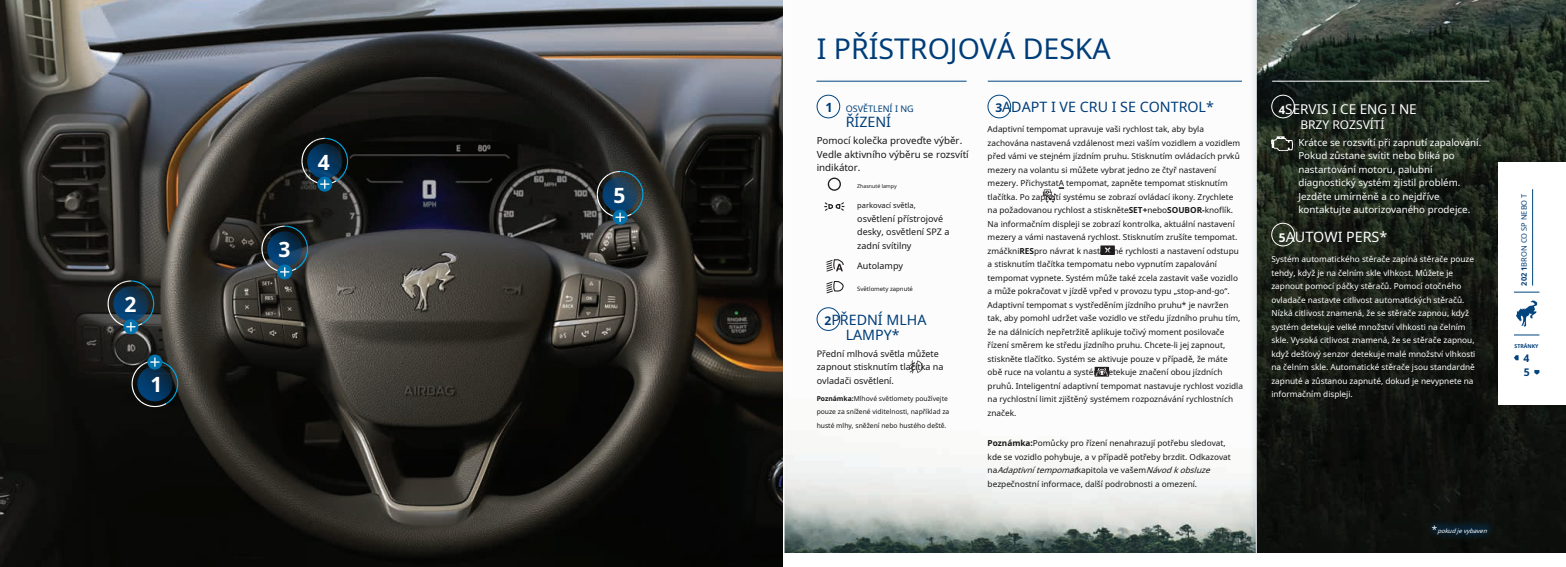
<style>
.page{position:relative;width:1566px;height:567px;background:#fff}
.page>*{position:absolute;margin:0;border:0;box-sizing:border-box;transform-origin:0 0}
.t1{font:28.5px "Noto Sans";color:#003d78}
.t2{font:700 21px "Noto Sans";color:#fff}
.t3{font:14.25px/15px "Noto Sans";color:#003d78;text-align:center}
.t4{font:14.25px "Noto Sans";color:#fff}
.t5{font:13.5px "Noto Sans";color:#fff}
.t6{font:12px "Noto Sans";color:#fff}
.t7{font:700 10.5px/14px "Noto Sans";color:#003d78}
.t8{font:9.75px/13.5px "Noto Sans";color:#fff}
.t9{font:9.75px/13.5px "Noto Sans";color:#171615}
.t10{font:9px/13.5px "Noto Sans";color:#171615}
.t11{font:9px "Noto Sans";color:#003d78}
.t12{font:8.25px/13.5px "Noto Sans";color:#171615}
.t13{font:8.25px/13.5px "Noto Sans";color:#fff}
.t14{font:7.5px "Noto Sans";color:#003d78}
.t15{font:7.5px "Noto Sans";color:#171615}
.t16{font:6.75px/13.5px "Noto Sans";color:#171615}
.t17{font:6px "Noto Sans";color:#171615}
.t18{font:italic 6px "Noto Sans";color:#fff}
.t19{font:5.25px "Noto Sans";color:#171615}
.t20{font:700 5.25px "Noto Sans";color:#003d78}
.s1{font-weight:700;font-size:12.75px}
.s2{font-weight:700;font-size:12px}
.s3{font-weight:700;font-size:11.25px}
.s4{font-weight:700}
.s5{font-style:italic}
.s6{font-style:normal;font-size:9.75px}
</style>
<div class="page">
<img style="left:0;top:0;width:783px;height:567px">
<svg style="left:784px;top:94px;width:465px;height:459px"></svg>
<div style="left:1249px;top:0;width:317px;height:567px;background:#01457f;opacity:.2"></div>
<svg style="left:1256px;top:0;width:310px;height:554px;background:#1c221b"></svg>
<div style="left:783px;top:554px;width:783px;height:13px;background:#fff"></div>
<svg style="left:317px;top:177px;width:15px;height:15px"></svg>
<svg style="left:301px;top:138px;width:47px;height:50px;background:#18374b"></svg>
<div style="left:277px;top:264px;width:15px;height:15px;background:#0073ae;border-radius:50%"></div>
<svg style="left:261px;top:226px;width:47px;height:50px;background:#213f54"></svg>
<svg style="left:123px;top:319px;width:15px;height:15px"></svg>
<svg style="left:108px;top:280px;width:46px;height:51px;background:#244256"></svg>
<svg style="left:147px;top:355px;width:15px;height:15px"></svg>
<svg style="left:132px;top:358px;width:46px;height:49px;background:#19384d"></svg>
<svg style="left:613px;top:210px;width:15px;height:15px"></svg>
<svg style="left:597px;top:171px;width:46px;height:50px;background:#28465a"></svg>
<div style="left:817px;top:95px;width:23px;height:23px;border:1px solid #01457f;border-radius:50%"></div>
<svg style="left:828px;top:178px;width:13px;height:13px"></svg>
<svg style="left:824px;top:202px;width:20px;height:9px"></svg>
<svg style="left:826px;top:259px;width:18px;height:13px"></svg>
<svg style="left:826px;top:281px;width:18px;height:12px"></svg>
<div style="left:817px;top:307px;width:23px;height:24px;border:1px solid #01457f;border-radius:50%"></div>
<svg style="left:910px;top:360px;width:13px;height:13px"></svg>
<div style="left:988px;top:95px;width:23px;height:23px;border:1px solid #01457f;border-radius:50%"></div>
<div style="left:1100px;top:245px;width:15px;height:10px;background:#231f20"></div>
<svg style="left:1105px;top:247px;width:5px;height:6px"></svg>
<svg style="left:1095px;top:367px;width:14px;height:10px"></svg>
<svg style="left:1096px;top:368px;width:12px;height:8px"></svg>
<div style="left:1271px;top:95px;width:24px;height:23px;border:1px solid #fff;border-radius:50%"></div>
<svg style="left:1271px;top:137px;width:22px;height:14px"></svg>
<div style="left:1271px;top:223px;width:24px;height:23px;border:1px solid #fff;border-radius:50%"></div>
<div style="left:811px;top:74px;width:163px;height:17px;background:#01457f;opacity:.2"></div>
<hr style="left:816px;top:81px;width:151px;height:1px;background:#01457f">
<div style="left:983px;top:74px;width:266px;height:17px;background:#01457f;opacity:.2"></div>
<hr style="left:988px;top:81px;width:254px;height:1px;background:#01457f">
<div style="left:1267px;top:74px;width:230px;height:17px;background:#01457f;opacity:.2"></div>
<hr style="left:1272px;top:81px;width:217px;height:1px;background:#fff">
<div style="left:1498px;top:162px;width:68px;height:243px;background:#fff"></div>
<hr style="left:1532px;top:189px;width:1px;height:97px;background:#01457f">
<svg style="left:1514px;top:335px;width:25px;height:1px"></svg>
<svg style="left:1514px;top:355px;width:25px;height:20px"></svg>
<svg style="left:1514px;top:292px;width:25px;height:1px"></svg>
<svg style="left:1516px;top:300px;width:21px;height:27px"></svg>
<div style="left:1425px;top:518px;width:71px;height:24px;background:#01457f;opacity:.75"></div>
<svg style="left:1043px;top:187px;width:21px;height:16px"></svg>
<h2 class="t2" style="left:125px;top:290px;width:14px">2</h2>
<h2 class="t2" style="left:151px;top:370px;width:14px">1</h2>
<h2 class="t2" style="left:318px;top:147px;width:14px">4</h2>
<h2 class="t2" style="left:278px;top:235px;width:14px">3</h2>
<h2 class="t2" style="left:614px;top:180px;width:14px">5</h2>
<h1 class="t1" style="left:817px;top:28px;width:296px">I PŘÍSTROJOVÁ DESKA</h1>
<p class="t11" style="left:826px;top:103px;width:90px"><span class="s1">1</span> OSVĚTLENÍ I NG</p>
<h3 class="t3" style="left:846px;top:114px;width:47px">ŘÍZENÍ</h3>
<h3 class="t3" style="left:995px;top:99px;width:220px"><span class="s2">3</span>ADAPT I VE CRU I SE CONTROL*</h3>
<h3 class="t5" style="left:1279px;top:99px;width:139px"><span class="s3">4</span>SERVIS I CE ENG I NE</h3>
<h3 class="t6" style="left:1300px;top:116px;width:86px">BRZY ROZSVÍTÍ</h3>
<p class="t12" style="left:988px;top:122px;width:257px">Adaptivní tempomat upravuje vaši rychlost tak, aby byla zachována nastavená vzdálenost mezi vaším vozidlem a vozidlem před vámi ve stejném jízdním pruhu. Stisknutím ovládacích prvků mezery na volantu si můžete vybrat jedno ze čtyř nastavení mezery. PřichystatA tempomat, zapněte tempomat stisknutím tlačítka. Po zapnutí systému se zobrazí ovládací ikony. Zrychlete na požadovanou rychlost a stiskněte<span class="s4">SET+</span>nebo<span class="s4">SOUBOR-</span>knoflík.<br>Na informačním displeji se zobrazí kontrolka, aktuální nastavení mezery a vámi nastavená rychlost. Stisknutím zrušíte tempomat. zmáčkni<span class="s4">RES</span>pro návrat k nastavené rychlosti a nastavení odstupu a stisknutím tlačítka tempomatu nebo vypnutím zapalování tempomat vypnete. Systém může také zcela zastavit vaše vozidlo a může pokračovat v jízdě vpřed v provozu typu „stop-and-go“.<br>Adaptivní tempomat s vystředěním jízdního pruhu* je navržen tak, aby pomohl udržet vaše vozidlo ve středu jízdního pruhu tím, že na dálnicích nepřetržitě aplikuje točivý moment posilovače řízení směrem ke středu jízdního pruhu. Chcete-li jej zapnout, stiskněte tlačítko. Systém se aktivuje pouze v případě, že máte obě ruce na volantu a systém detekuje značení obou jízdních pruhů. Inteligentní adaptivní tempomat nastavuje rychlost vozidla na rychlostní limit zjištěný systémem rozpoznávání rychlostních značek.</p>
<p class="t9" style="left:817px;top:134px;width:153px">Pomocí kolečka proveďte výběr.<br>Vedle aktivního výběru se rozsvítí indikátor.</p>
<p class="t8" style="left:1298px;top:135px;width:184px">Krátce se rozsvítí při zapnutí zapalování.<br>Pokud zůstane svítit nebo bliká po nastartování motoru, palubní diagnostický systém zjistil problém.<br>Jezděte umírněně a co nejdříve kontaktujte autorizovaného prodejce.</p>
<p class="t19" style="left:857px;top:183px;width:41px">Zhasnuté lampy</p>
<p class="t15" style="left:857px;top:200px;width:60px">parkovací světla,</p>
<p class="t10" style="left:857px;top:212px;width:94px">osvětlení přístrojové desky, osvětlení SPZ a zadní svítilny</p>
<p class="t14" style="left:1519px;top:286px;width:94px;rotate:-90deg"><span class="s4">202 1</span>BRON CO SP NEBO T</p>
<h3 class="t4" style="left:1279px;top:227px;width:110px"><span class="s2">5</span>AUTOWI PERS*</h3>
<p class="t13" style="left:1271px;top:252px;width:206px">Systém automatického stěrače zapíná stěrače pouze tehdy, když je na čelním skle vlhkost. Můžete je zapnout pomocí páčky stěračů. Pomocí otočného ovladače nastavte citlivost automatických stěračů.<br>Nízká citlivost znamená, že se stěrače zapnou, když systém detekuje velké množství vlhkosti na čelním skle. Vysoká citlivost znamená, že se stěrače zapnou, když dešťový senzor detekuje malé množství vlhkosti na čelním skle. Automatické stěrače jsou standardně zapnuté a zůstanou zapnuté, dokud je nevypnete na informačním displeji.</p>
<p class="t10" style="left:857px;top:259px;width:47px">Autolampy</p>
<p class="t17" style="left:857px;top:285px;width:57px">Světlomety zapnuté</p>
<h3 class="t3" style="left:824px;top:312px;width:104px"><span class="s2">2</span>PŘEDNÍ MLHA<br>LAMPY*</h3>
<p class="t20" style="left:1514px;top:342px;width:26px">STRÁNKY</p>
<p class="t10" style="left:817px;top:347px;width:128px">Přední mlhová světla můžete zapnout stisknutím tlačítka na ovladači osvětlení.</p>
<p class="t7" style="left:1524px;top:351px;width:8px">4<br>5</p>
<p class="t16" style="left:817px;top:391px;width:134px"><span class="s4">Poznámka:</span>Mlhové světlomety používejte pouze za snížené viditelnosti, například za husté mlhy, sněžení nebo hustého deště.</p>
<p class="t12" style="left:988px;top:437px;width:245px"><span class="s4">Poznámka:</span>Pomůcky pro řízení nenahrazují potřebu sledovat, kde se vozidlo pohybuje, a v případě potřeby brzdit. Odkazovat n a <span class="s5">Adaptivnítempomat</span>k a p i t o l a v e v a š e m <span class="s5">Návodkobsluze </span>bezpečnostní informace, další podrobnosti a omezení.</p>
<p class="t18" style="left:1432px;top:527px;width:59px"><span class="s6">*</span> pokudjevybaven</p>
</div>
